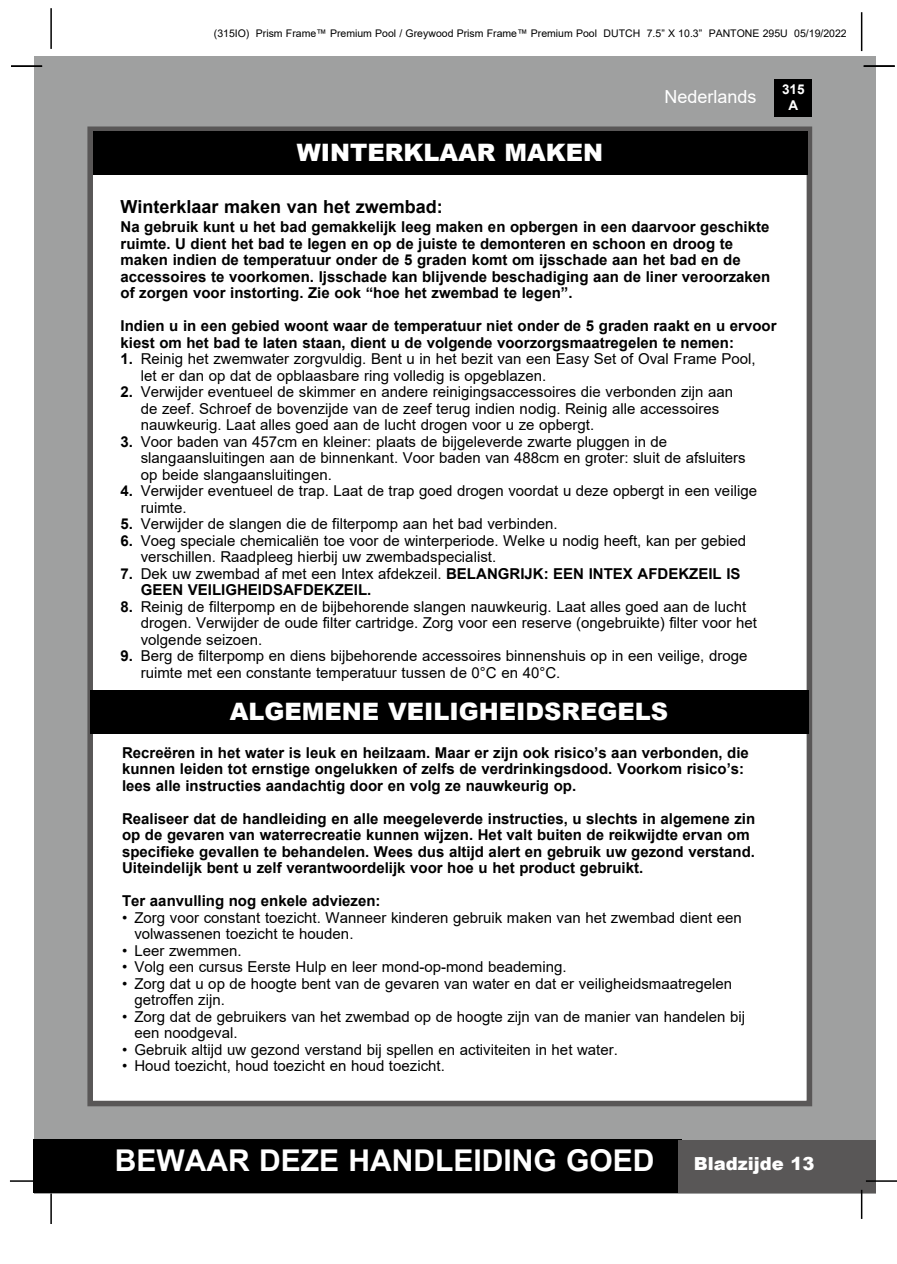
<style>
.page{position:relative;width:897px;height:1264px;background:#fff}
.page>*{position:absolute;margin:0;border:0;box-sizing:border-box;transform-origin:0 0}
.t1{font:700 30px "Arial";color:#fff}
.t2{font:900 24px "Arial";color:#fff}
.t3{font:700 18px "Arial";color:#000}
.t4{font:900 18px "Arial";color:#fff}
.t5{font:18px "Arial";color:#fff}
.t6{font:15px/16.5px "Arial";color:#000}
.t7{font:700 15px/16.5px "Arial";color:#000}
.t8{font:700 13.5px/16.2px "Arial";color:#fff;text-align:center}
.t9{font:10.5px "Arial";color:#000}
.s1{font-weight:700}
.s2{font-weight:400}
</style>
<div class="page">
<div style="left:34px;top:56px;width:841px;height:1137px;background:#9fa0a0"></div>
<div style="left:774px;top:79px;width:38px;height:38px;background:#000"></div>
<hr style="left:50px;top:8px;width:2px;height:41px;background:#000">
<hr style="left:860px;top:12px;width:2px;height:39px;background:#000">
<div style="left:33px;top:1140px;width:648px;height:53px;background:#000"></div>
<div style="left:678px;top:1140px;width:197px;height:53px;background:#595757"></div>
<hr style="left:865px;top:1180px;width:31px;height:1px;background:#000">
<hr style="left:860px;top:1189px;width:2px;height:30px;background:#000">
<hr style="left:50px;top:1193px;width:2px;height:31px;background:#000">
<hr style="left:10px;top:1180px;width:31px;height:1px;background:#000">
<div style="left:87px;top:126px;width:725px;height:980px;background:#fff;border:6px solid #595757"></div>
<div style="left:93px;top:131px;width:714px;height:44px;background:#000"></div>
<hr style="left:863px;top:65px;width:31px;height:2px;background:#000">
<hr style="left:11px;top:65px;width:31px;height:2px;background:#000">
<div style="left:91px;top:690px;width:717px;height:43px;background:#000"></div>
<p class="t9" style="left:214px;top:26px;width:634px">(315IO) Prism Frame™ Premium Pool / Greywood Prism Frame™ Premium Pool DUTCH 7.5” X 10.3” PANTONE 295U 05/19/2022</p>
<p class="t5" style="left:664px;top:84px;width:94px">Nederlands</p>
<p class="t8" style="left:782px;top:81px;width:24px">315<br>A</p>
<h2 class="t2" style="left:297px;top:135px;width:308px">WINTERKLAAR MAKEN</h2>
<p class="t3" style="left:120px;top:194px;width:324px">Winterklaar maken van het zwembad:</p>
<p class="t7" style="left:120px;top:219px;width:651px">Na gebruik kunt u het bad gemakkelijk leeg maken en opbergen in een daarvoor geschikte ruimte. U dient het bad te legen en op de juiste te demonteren en schoon en droog te maken indien de temperatuur onder de 5 graden komt om ijsschade aan het bad en de accessoires te voorkomen. Ijsschade kan blijvende beschadiging aan de liner veroorzaken of zorgen voor instorting. Zie ook “hoe het zwembad te legen”.</p>
<p class="t7" style="left:120px;top:318px;width:657px">Indien u in een gebied woont waar de temperatuur niet onder de 5 graden raakt en u ervoor kiest om het bad te laten staan, dient u de volgende voorzorgsmaatregelen te nemen:</p>
<p class="t6" style="left:141px;top:351px;width:616px;text-indent:-20px"><span class="s1">1.</span> Reinig het zwemwater zorgvuldig. Bent u in het bezit van een Easy Set of Oval Frame Pool, let er dan op dat de opblaasbare ring volledig is opgeblazen.</p>
<p class="t6" style="left:141px;top:384px;width:593px;text-indent:-20px"><span class="s1">2.</span> Verwijder eventueel de skimmer en andere reinigingsaccessoires die verbonden zijn aan de zeef. Schroef de bovenzijde van de zeef terug indien nodig. Reinig alle accessoires nauwkeurig. Laat alles goed aan de lucht drogen voor u ze opbergt.</p>
<p class="t6" style="left:141px;top:433px;width:606px;text-indent:-20px"><span class="s1">3.</span> Voor baden van 457cm en kleiner: plaats de bijgeleverde zwarte pluggen in de slangaansluitingen aan de binnenkant. Voor baden van 488cm en groter: sluit de afsluiters op beide slangaansluitingen.</p>
<p class="t6" style="left:141px;top:483px;width:617px;text-indent:-20px"><span class="s1">4.</span> Verwijder eventueel de trap. Laat de trap goed drogen voordat u deze opbergt in een veilige ruimte.</p>
<p class="t6" style="left:120px;top:516px;width:438px"><span class="s1">5.</span> Verwijder de slangen die de filterpomp aan het bad verbinden.</p>
<p class="t6" style="left:141px;top:532px;width:606px;text-indent:-20px"><span class="s1">6.</span> Voeg speciale chemicaliën toe voor de winterperiode. Welke u nodig heeft, kan per gebied verschillen. Raadpleeg hierbij uw zwembadspecialist.</p>
<p class="t7" style="left:141px;top:565px;width:601px;text-indent:-20px">7. <span class="s2">Dek uw zwembad af met een Intex afdekzeil.</span> BELANGRIJK: EEN INTEX AFDEKZEIL IS<br>GEEN VEILIGHEIDSAFDEKZEIL.</p>
<p class="t6" style="left:141px;top:598px;width:617px;text-indent:-20px"><span class="s1">8.</span> Reinig de filterpomp en de bijbehorende slangen nauwkeurig. Laat alles goed aan de lucht drogen. Verwijder de oude filter cartridge. Zorg voor een reserve (ongebruikte) filter voor het volgende seizoen.</p>
<p class="t6" style="left:141px;top:648px;width:608px;text-indent:-20px"><span class="s1">9.</span> Berg de filterpomp en diens bijbehorende accessoires binnenshuis op in een veilige, droge ruimte met een constante temperatuur tussen de 0°C en 40°C.</p>
<h2 class="t2" style="left:230px;top:694px;width:440px">ALGEMENE VEILIGHEIDSREGELS</h2>
<p class="t7" style="left:122px;top:744px;width:628px">Recreëren in het water is leuk en heilzaam. Maar er zijn ook risico’s aan verbonden, die kunnen leiden tot ernstige ongelukken of zelfs de verdrinkingsdood. Voorkom risico’s: lees alle instructies aandachtig door en volg ze nauwkeurig op.</p>
<p class="t7" style="left:122px;top:810px;width:634px">Realiseer dat de handleiding en alle meegeleverde instructies, u slechts in algemene zin op de gevaren van waterrecreatie kunnen wijzen. Het valt buiten de reikwijdte ervan om specifieke gevallen te behandelen. Wees dus altijd alert en gebruik uw gezond verstand.<br>Uiteindelijk bent u zelf verantwoordelijk voor hoe u het product gebruikt.</p>
<p class="t7" style="left:122px;top:893px;width:260px">Ter aanvulling nog enkele adviezen:</p>
<p class="t6" style="left:134px;top:909px;width:608px;text-indent:-12px">• Zorg voor constant toezicht. Wanneer kinderen gebruik maken van het zwembad dient een volwassenen toezicht te houden.</p>
<p class="t6" style="left:122px;top:942px;width:121px">• Leer zwemmen.</p>
<p class="t6" style="left:122px;top:959px;width:446px">• Volg een cursus Eerste Hulp en leer mond-op-mond beademing.</p>
<p class="t6" style="left:134px;top:975px;width:599px;text-indent:-12px">• Zorg dat u op de hoogte bent van de gevaren van water en dat er veiligheidsmaatregelen getroffen zijn.</p>
<p class="t6" style="left:134px;top:1008px;width:612px;text-indent:-12px">• Zorg dat de gebruikers van het zwembad op de hoogte zijn van de manier van handelen bij een noodgeval.</p>
<p class="t6" style="left:122px;top:1041px;width:497px">• Gebruik altijd uw gezond verstand bij spellen en activiteiten in het water.</p>
<p class="t6" style="left:122px;top:1058px;width:324px">• Houd toezicht, houd toezicht en houd toezicht.</p>
<h1 class="t1" style="left:115px;top:1139px;width:541px">BEWAAR DEZE HANDLEIDING GOED</h1>
<p class="t4" style="left:693px;top:1150px;width:122px">Bladzijde 13</p>
</div>
